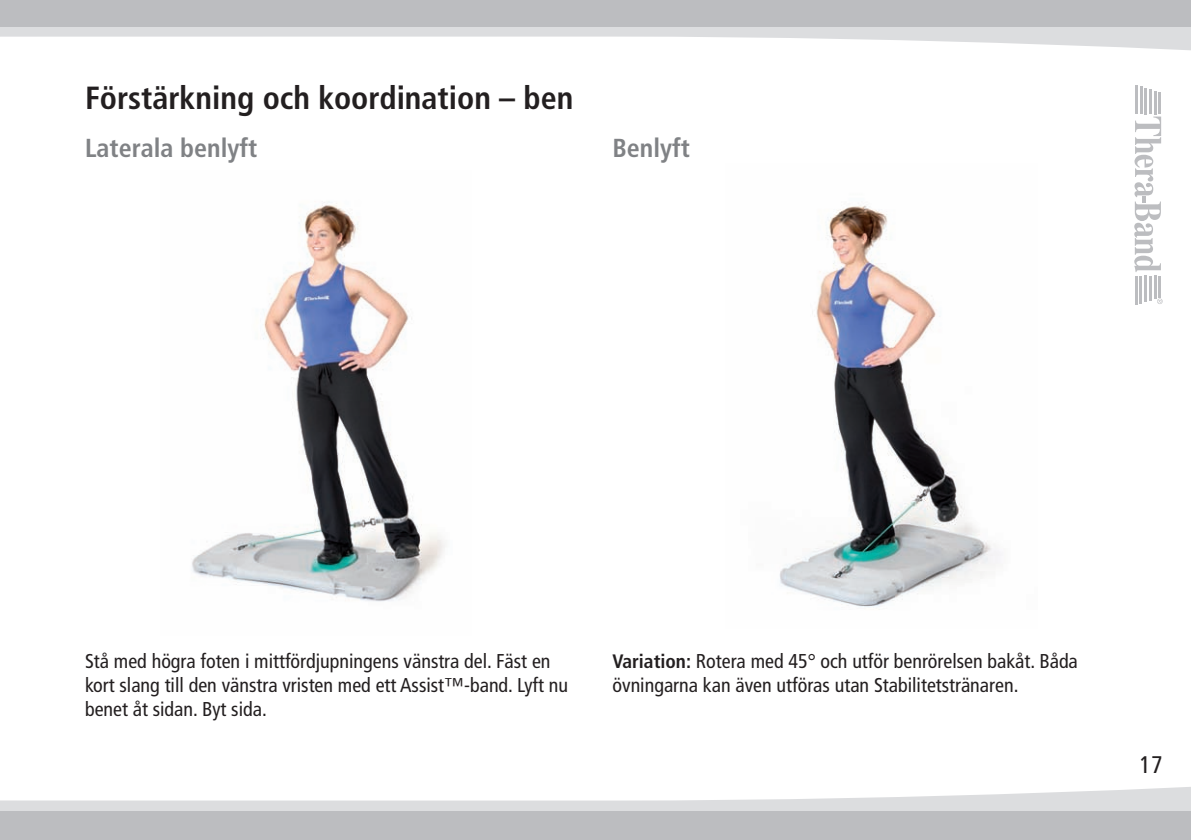
<style>
.page{position:relative;width:1191px;height:840px;background:#fff}
.page>*{position:absolute;margin:0;border:0;box-sizing:border-box;transform-origin:0 0}
.t1{font:700 condensed 32px "Frutiger";color:#231f20}
.t2{font:700 condensed 26px "Frutiger";color:#808285}
.t3{font:condensed 24px "Frutiger";color:#231f20}
.t4{font:condensed 20px/24px "Frutiger";color:#231f20}
.s1{font-weight:700;font-size:19.4px}
</style>
<div class="page">
<hr style="left:1135px;top:85px;width:2px;height:29px;background:#bcbdc0">
<hr style="left:1158px;top:92px;width:3px;height:22px;background:#bcbdc0">
<hr style="left:1154px;top:91px;width:2px;height:23px;background:#bcbdc0">
<hr style="left:1149px;top:89px;width:2px;height:25px;background:#bcbdc0">
<hr style="left:1144px;top:88px;width:3px;height:26px;background:#bcbdc0">
<hr style="left:1139px;top:86px;width:3px;height:28px;background:#bcbdc0">
<hr style="left:1134px;top:276px;width:3px;height:28px;background:#bcbdc0">
<hr style="left:1158px;top:276px;width:3px;height:21px;background:#bcbdc0">
<hr style="left:1153px;top:276px;width:3px;height:23px;background:#bcbdc0">
<hr style="left:1149px;top:276px;width:2px;height:24px;background:#bcbdc0">
<hr style="left:1144px;top:276px;width:3px;height:26px;background:#bcbdc0">
<hr style="left:1139px;top:276px;width:3px;height:27px;background:#bcbdc0">
<svg style="left:1157px;top:298px;width:5px;height:6px"></svg>
<svg style="left:1134px;top:116px;width:27px;height:156px"></svg>
<svg style="left:0;top:787px;width:1191px;height:24px;fill:#dcdddf"></svg>
<svg style="left:0;top:26px;width:1191px;height:25px"></svg>
<div style="left:0;top:811px;width:1191px;height:28px;background:#bcbdc0"></div>
<div style="left:0;top:0;width:1191px;height:26px;background:#bcbdc0"></div>
<img style="left:192px;top:201px;width:253px;height:401px">
<img style="left:780px;top:203px;width:221px;height:404px">
<h1 class="t1" style="left:85px;top:85px;width:490px">Förstärkning och koordination – ben</h1>
<h2 class="t2" style="left:85px;top:138px;width:174px">Laterala benlyft</h2>
<h2 class="t2" style="left:612px;top:138px;width:79px">Benlyft</h2>
<p class="t4" style="left:85px;top:650px;width:484px">Stå med högra foten i mittfördjupningens vänstra del. Fäst en kort slang till den vänstra vristen med ett Assist™-band. Lyft nu benet åt sidan. Byt sida.</p>
<p class="t4" style="left:612px;top:650px;width:467px"><span class="s1">Variation:</span> Rotera med 45° och utför benrörelsen bakåt. Båda övningarna kan även utföras utan Stabilitetstränaren.</p>
<p class="t3" style="left:1139px;top:754px;width:25px">17</p>
</div>
